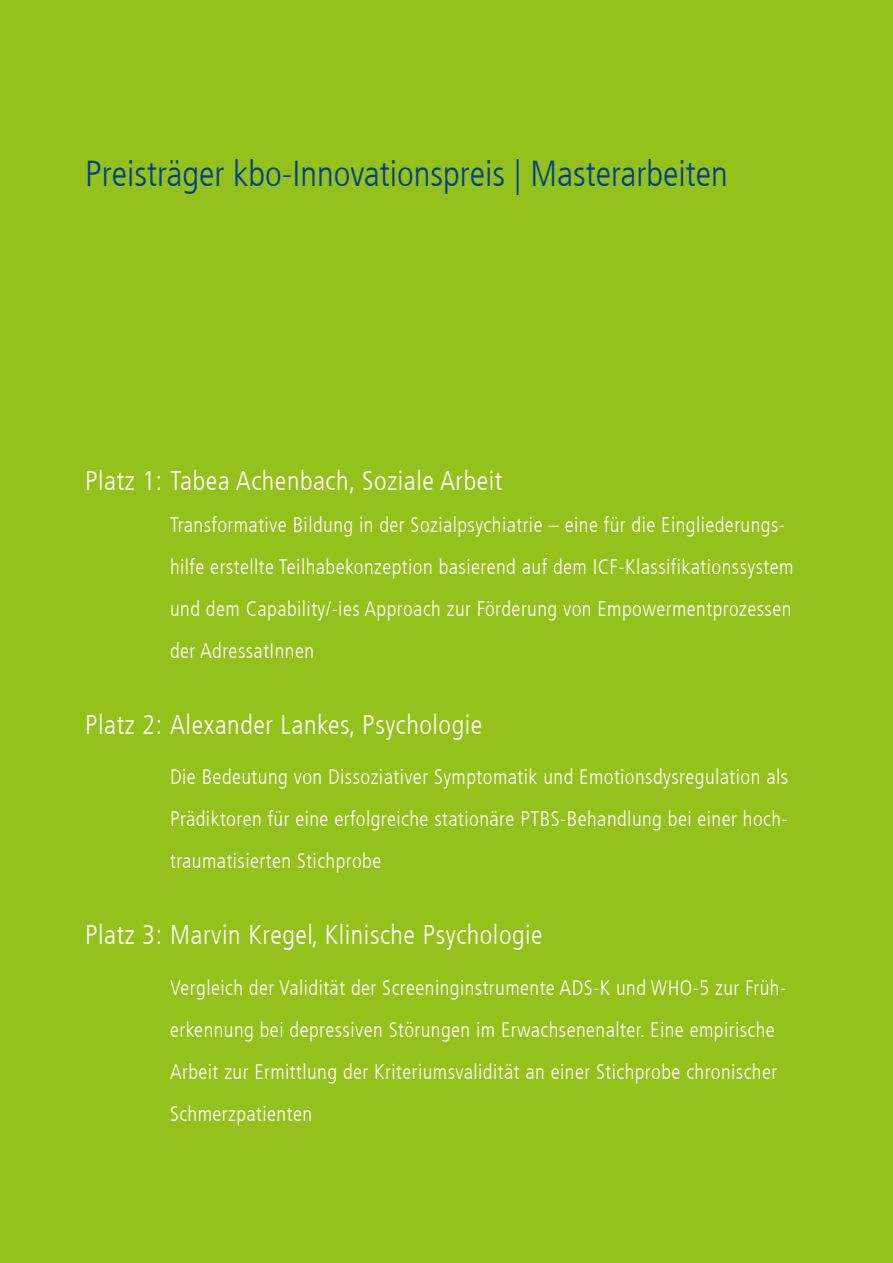
<style>
.page{position:relative;width:893px;height:1263px;background:#94c11c}
.page>*{position:absolute;margin:0;border:0;box-sizing:border-box;transform-origin:0 0}
.t1{font:300 condensed 36px "Frutiger LT Com";color:#004189}
.t2{font:300 condensed 27px "Frutiger LT Com";letter-spacing:.02em;color:#fff}
.t3{font:300 condensed 21px/42px "Frutiger LT Com";letter-spacing:.02em;color:#fff}
</style>
<div class="page">
<h1 class="t1" style="left:85px;top:153px;width:644px">Preisträger kbo-Innovationspreis | Masterarbeiten</h1>
<p class="t2" style="left:85px;top:465px;width:419px">Platz 1: Tabea Achenbach, Soziale Arbeit</p>
<p class="t3" style="left:170px;top:503px;width:625px">Transformative Bildung in der Sozialpsychiatrie – eine für die Eingliederungs&shy;hilfe erstellte Teilhabekonzeption basierend auf dem ICF-Klassifikationssystem und dem Capability/-ies Approach zur Förderung von Empowermentprozessen der AdressatInnen</p>
<p class="t2" style="left:85px;top:709px;width:399px">Platz 2: Alexander Lankes, Psychologie</p>
<p class="t3" style="left:170px;top:756px;width:620px;text-align:justify">Die Bedeutung von Dissoziativer Symptomatik und Emotionsdysregulation als Prädiktoren für eine erfolgreiche stationäre PTBS-Behandlung bei einer hoch&shy;traumatisierten Stichprobe</p>
<p class="t2" style="left:85px;top:919px;width:459px">Platz 3: Marvin Kregel, Klinische Psychologie</p>
<p class="t3" style="left:170px;top:966px;width:618px">Vergleich der Validität der Screeninginstrumente ADS-K und WHO-5 zur Früh&shy;erkennung bei depressiven Störungen im Erwachsenenalter. Eine empirische Arbeit zur Ermittlung der Kriteriumsvalidität an einer Stichprobe chronischer Schmerzpatienten</p>
</div>
